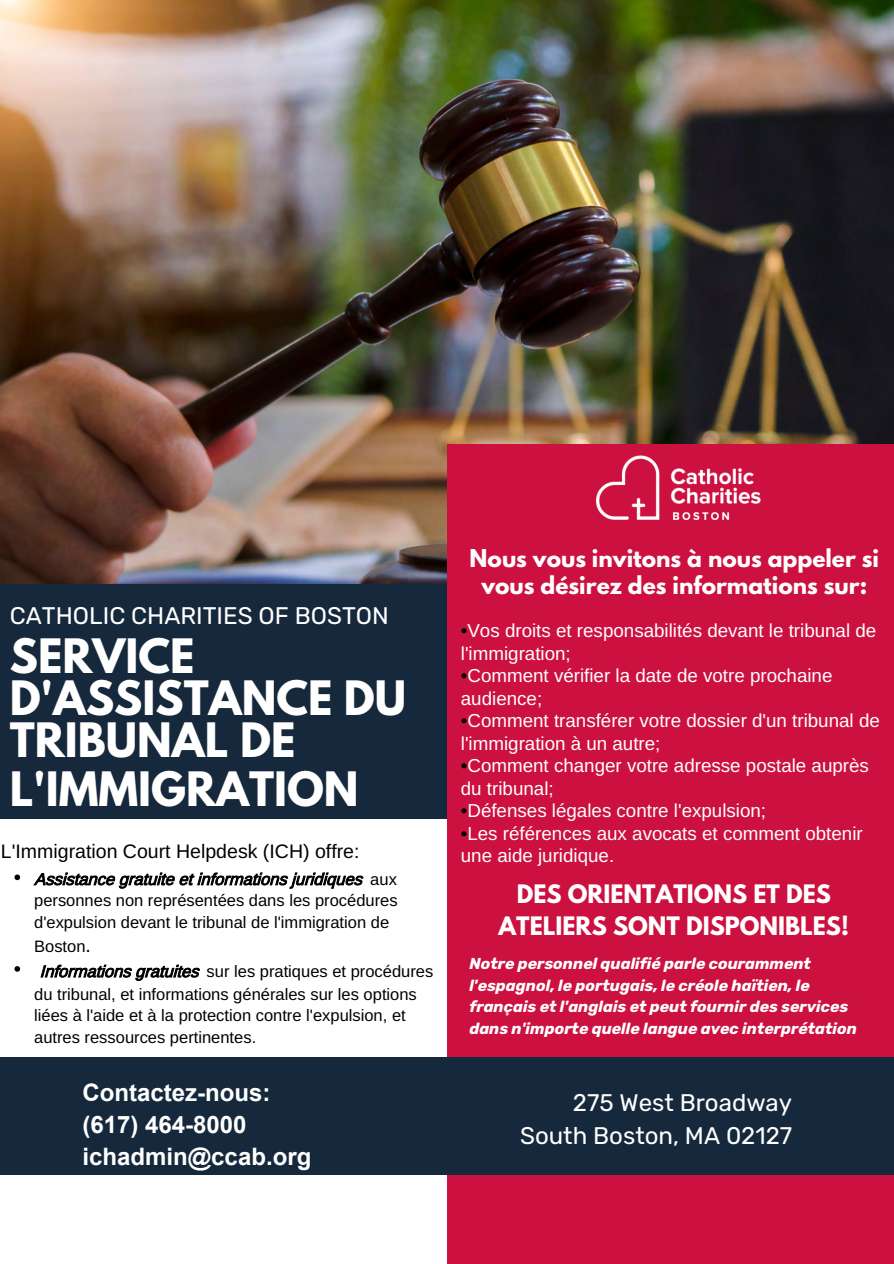
<style>
.page{position:relative;width:894px;height:1264px;background:#fff}
.page>*{position:absolute;margin:0;border:0;box-sizing:border-box;transform-origin:0 0}
.t1{font:700 42px/42px "League Spartan";color:#fff}
.t2{font:24px "Rubik";color:#fff}
.t3{font:700 24px/32px "Arial";color:#fff}
.t4{font:700 22.5px/32px "League Spartan";color:#fff;text-align:center}
.t5{font:700 21.75px/26.5px "League Spartan";color:#fff;text-align:center}
.t6{font:19.5px "Arimo";color:#000}
.t7{font:18.75px/22.5px "Arimo";color:#fff}
.t8{font:16.5px/21.5px "Arimo";color:#000}
.t9{font:italic 700 15.75px/21.8px "Rubik";color:#fff}
.s1{font-style:italic}
.s2{font-size:19.5px}
.s3{font-style:inherit}
.s4{color:#000}
</style>
<div class="page">
<img style="left:0;top:0;width:893px;height:584px">
<div style="left:0;top:584px;width:893px;height:234px;background:#16283b"></div>
<div style="left:447px;top:444px;width:446px;height:819px;background:#cc1140"></div>
<div style="left:0;top:1057px;width:893px;height:117px;background:#16283b"></div>
<img style="left:595px;top:455px;width:166px;height:66px">
<svg style="left:14px;top:874px;width:6px;height:6px"></svg>
<svg style="left:14px;top:966px;width:6px;height:5px"></svg>
<p class="t2" style="left:10px;top:601px;width:380px">CATHOLIC CHARITIES OF BOSTON</p>
<p class="t1" style="left:10px;top:634px;width:398px">SERVICE<br>D'ASSISTANCE DU<br>TRIBUNAL DE</p>
<p class="t1" style="left:10px;top:767px;width:350px">L'IMMIGRATION</p>
<p class="t6" style="left:1px;top:837px;width:360px">L'Immigration Court Helpdesk (ICH) offre:</p>
<p class="t8" style="left:34px;top:868px;width:365px;text-align:justify"><span class="s1">Assistancegratuiteetinformationsjuridiques</span> a u x personnes non représentées dans les procédures d'expulsion devant le tribunal de l'immigration de</p>
<p class="t8" style="left:40px;top:934px;width:395px;line-height:25px;text-indent:-5px">Boston<span class="s2">.<br></span><span class="s1">Informationsgratuites</span> sur les pratiques et procédures</p>
<p class="t8" style="left:34px;top:983px;width:384px">du tribunal, et informations générales sur les options liées à l'aide et à la protection contre l'expulsion, et autres ressources pertinentes.</p>
<p class="t3" style="left:82px;top:1077px;width:230px"><span class="s3">Contactez-nous</span>: (617) 464-8000 ichadmin@ccab.org</p>
<p class="t5" style="left:469px;top:545px;width:411px">Nous vous invitons à nous appeler si vous désirez des informations sur:</p>
<p class="t7" style="left:461px;top:619px;width:417px"><span class="s4">•</span>Vos droits et responsabilités devant le tribunal de l'immigration;</p>
<p class="t7" style="left:461px;top:664px;width:373px"><span class="s4">•</span>Comment vérifier la date de votre prochaine audience;</p>
<p class="t7" style="left:461px;top:709px;width:420px"><span class="s4">•</span>Comment transférer votre dossier d'un tribunal de l'immigration à un autre;</p>
<p class="t7" style="left:461px;top:754px;width:409px"><span class="s4">•</span>Comment changer votre adresse postale auprès du tribunal;</p>
<p class="t7" style="left:461px;top:799px;width:307px"><span class="s4">•</span>Défenses légales contre l'expulsion;</p>
<p class="t7" style="left:461px;top:822px;width:403px"><span class="s4">•</span>Les références aux avocats et comment obtenir une aide juridique.</p>
<p class="t4" style="left:498px;top:877px;width:352px">DES ORIENTATIONS ET DES<br>ATELIERS SONT DISPONIBLES!</p>
<p class="t9" style="left:469px;top:953px;width:389px">Notre personnel qualifié parle couramment l'espagnol, le portugais, le créole haïtien, le français et l'anglais et peut fournir des services dans n'importe quelle langue avec interprétation</p>
<p class="t2" style="left:572px;top:1088px;width:221px">275 West Broadway</p>
<p class="t2" style="left:520px;top:1121px;width:273px">South Boston, MA 02127</p>
</div>
